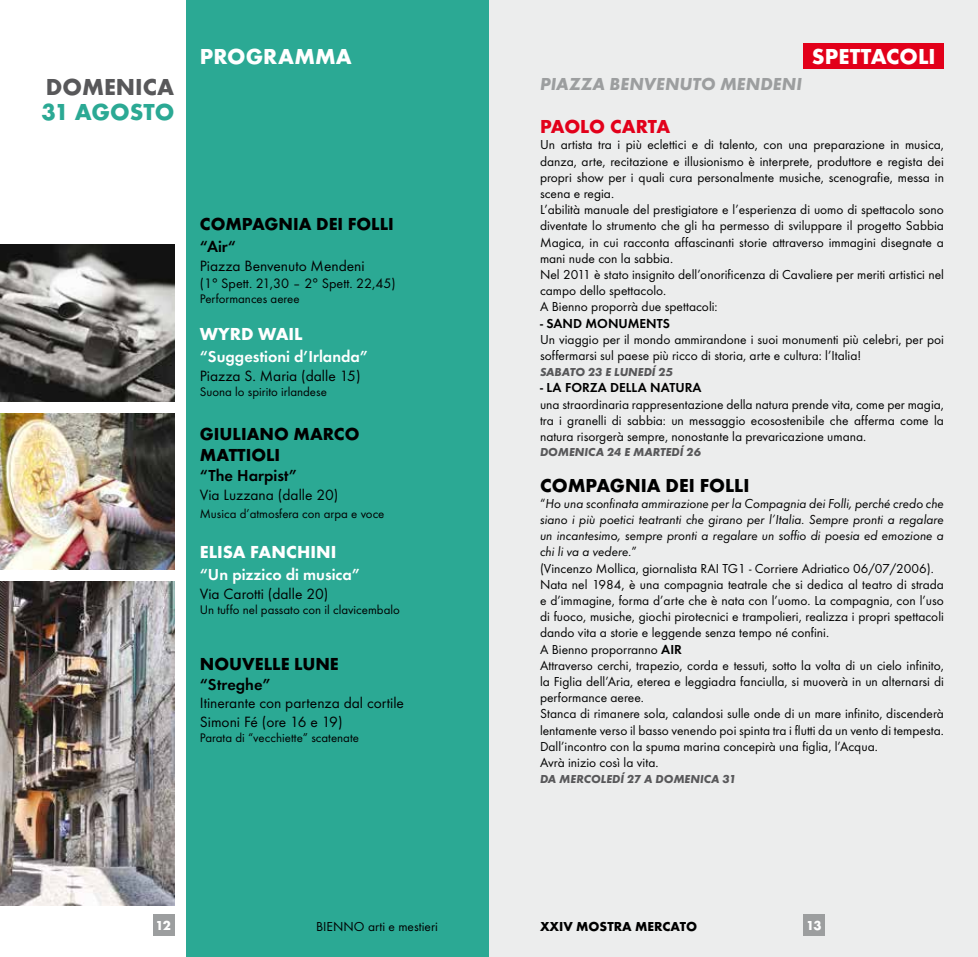
<style>
.page{position:relative;width:978px;height:957px;background:#fff}
.page>*{position:absolute;margin:0;border:0;box-sizing:border-box;transform-origin:0 0}
.t1{font:700 24px "Futura T";color:#58585a}
.t2{font:700 24px "Futura T";letter-spacing:-.005em;color:#2ba994}
.t3{font:700 22.5px "Futura T";letter-spacing:.005em;color:#fff}
.t4{font:700 19.5px "Futura T";color:#000}
.t5{font:700 19.5px "Futura T";letter-spacing:-.005em;color:#e2001a}
.t6{font:700 18px/21.6px "Futura T";color:#000}
.t7{font:italic 700 18px "Futura T";letter-spacing:.005em;color:#9c9e9f}
.t8{font:700 18px "Futura T";color:#fff}
.t9{font:600 16.5px "Futura T";color:#fff}
.t10{font:600 16.5px "Futura T";color:#000}
.t11{font:15.45px/18.6px "Futura T";color:#000}
.t12{font:14.25px "Futura T";color:#000}
.t13{font:13.5px/16.2px "Futura T";color:#000}
.t14{font:600 13.5px "Futura T";color:#000}
.t15{font:700 13.5px "Futura T";color:#000}
.t16{font:700 13.5px "Futura T";color:#fff}
.t17{font:12.9px "Futura T";color:#000}
.t18{font:italic 700 12px "Futura T";color:#58585a}
.s1{font-style:italic}
.s2{font-weight:600}
</style>
<div class="page">
<div style="left:187px;top:0;width:302px;height:957px;background:#2ba994"></div>
<div style="left:489px;top:0;width:489px;height:957px;background:#eceded"></div>
<img style="left:0;top:582px;width:174px;height:324px">
<img style="left:0;top:413px;width:174px;height:156px">
<img style="left:0;top:245px;width:175px;height:156px">
<div style="left:804px;top:44px;width:140px;height:25px;background:#e2001a"></div>
<div style="left:803px;top:914px;width:22px;height:21px;background:#9c9e9f"></div>
<div style="left:153px;top:914px;width:21px;height:21px;background:#9c9e9f"></div>
<h1 class="t1" style="left:46px;top:72px;width:130px">DOMENICA</h1>
<h1 class="t2" style="left:41px;top:98px;width:134px">31 AGOSTO</h1>
<h2 class="t3" style="left:200px;top:43px;width:154px">PROGRAMMA</h2>
<h3 class="t6" style="left:200px;top:214px;width:195px">COMPAGNIA DEI FOLLI</h3>
<p class="t10" style="left:200px;top:237px;width:38px">“Air“</p>
<p class="t11" style="left:200px;top:256px;width:166px">Piazza Benvenuto Mendeni</p>
<p class="t12" style="left:200px;top:275px;width:197px">(1° Spett. 21,30 – 2° Spett. 22,45)</p>
<p class="t17" style="left:200px;top:291px;width:101px">Performances aeree</p>
<h3 class="t8" style="left:200px;top:324px;width:104px">WYRD WAIL</h3>
<p class="t9" style="left:200px;top:347px;width:170px">“Suggestioni d’Irlanda”</p>
<p class="t11" style="left:200px;top:366px;width:162px">Piazza S. Maria (dalle 15)</p>
<p class="t17" style="left:200px;top:384px;width:129px">Suona lo spirito irlandese</p>
<h3 class="t6" style="left:200px;top:423px;width:161px">GIULIANO MARCO<br>MATTIOLI</h3>
<p class="t10" style="left:200px;top:466px;width:98px">“The Harpist”</p>
<p class="t11" style="left:200px;top:485px;width:140px">Via Luzzana (dalle 20)</p>
<p class="t17" style="left:200px;top:506px;width:186px">Musica d’atmosfera con arpa e voce</p>
<h3 class="t8" style="left:200px;top:542px;width:138px">ELISA FANCHINI</h3>
<p class="t9" style="left:200px;top:565px;width:162px">“Un pizzico di musica”</p>
<p class="t11" style="left:200px;top:584px;width:130px">Via Carotti (dalle 20)</p>
<p class="t17" style="left:200px;top:602px;width:201px">Un tuffo nel passato con il clavicembalo</p>
<h3 class="t6" style="left:200px;top:653px;width:140px">NOUVELLE LUNE</h3>
<p class="t10" style="left:200px;top:674px;width:72px">“Streghe”</p>
<p class="t11" style="left:200px;top:694px;width:206px">Itinerante con partenza dal cortile<br>Simoni Fé (ore 16 e 19)</p>
<p class="t17" style="left:200px;top:730px;width:161px">Parata di “vecchiette” scatenate</p>
<h2 class="t3" style="left:812px;top:43px;width:125px">SPETTACOLI</h2>
<h3 class="t7" style="left:540px;top:73px;width:264px">PIAZZA BENVENUTO MENDENI</h3>
<h3 class="t5" style="left:540px;top:115px;width:132px">PAOLO CARTA</h3>
<p class="t13" style="left:540px;top:137px;width:405px">Un artista tra i più eclettici e di talento, con una preparazione in musica, danza, arte, recitazione e illusionismo è interprete, produttore e regista dei propri show per i quali cura personalmente musiche, scenografie, messa in scena e regia.<br>L’abilità manuale del prestigiatore e l’esperienza di uomo di spettacolo sono diventate lo strumento che gli ha permesso di sviluppare il progetto Sabbia Magica, in cui racconta affascinanti storie attraverso immagini disegnate a mani nude con la sabbia.<br>Nel 2011 è stato insignito dell’onorificenza di Cavaliere per meriti artistici nel campo dello spettacolo.<br>A Bienno proporrà due spettacoli:</p>
<p class="t14" style="left:540px;top:315px;width:131px">- SAND MONUMENTS</p>
<p class="t13" style="left:540px;top:331px;width:405px">Un viaggio per il mondo ammirandone i suoi monumenti più celebri, per poi soffermarsi sul paese più ricco di storia, arte e cultura: l’Italia!</p>
<p class="t18" style="left:540px;top:365px;width:134px">SABATO 23 E LUNEDÍ 25</p>
<p class="t14" style="left:540px;top:380px;width:163px">- LA FORZA DELLA NATURA</p>
<p class="t13" style="left:540px;top:396px;width:405px;text-align:justify">una straordinaria rappresentazione della natura prende vita, come per magia, tra i granelli di sabbia: un messaggio ecosostenibile che afferma come la natura risorgerà sempre, nonostante la prevaricazione umana.</p>
<p class="t18" style="left:540px;top:444px;width:162px">DOMENICA 24 E MARTEDÍ 26</p>
<h3 class="t4" style="left:540px;top:473px;width:211px">COMPAGNIA DEI FOLLI</h3>
<p class="t13" style="left:540px;top:495px;width:405px">“<span class="s1">Ho una sconfinata ammirazione per la Compagnia dei Folli, perché credo che siano i più poetici teatranti che girano per l’Italia. Sempre pronti a regalare un incantesimo, sempre pronti a regalare un soffio di poesia ed emozione a chi li va a vedere.</span>”<br>(Vincenzo Mollica, giornalista RAI TG1 - Corriere Adriatico 06/07/2006).<br>Nata nel 1984, è una compagnia teatrale che si dedica al teatro di strada e d’immagine, forma d’arte che è nata con l’uomo. La compagnia, con l’uso di fuoco, musiche, giochi pirotecnici e trampolieri, realizza i propri spettacoli dando vita a storie e leggende senza tempo né confini.<br>A Bienno proporranno <span class="s2">AIR<br></span>Attraverso cerchi, trapezio, corda e tessuti, sotto la volta di un cielo infinito, la Figlia dell’Aria, eterea e leggiadra fanciulla, si muoverà in un alternarsi di performance aeree.<br>Stanca di rimanere sola, calandosi sulle onde di un mare infinito, discenderà lentamente verso il basso venendo poi spinta tra i flutti da un vento di tempesta.<br>Dall’incontro con la spuma marina concepirà una figlia, l’Acqua.<br>Avrà inizio così la vita.</p>
<p class="t18" style="left:540px;top:772px;width:198px">DA MERCOLEDÍ 27 A DOMENICA 31</p>
<p class="t16" style="left:156px;top:917px;width:17px">12</p>
<p class="t13" style="left:316px;top:918px;width:123px">BIENNO arti e mestieri</p>
<p class="t15" style="left:540px;top:918px;width:159px">XXIV MOSTRA MERCATO</p>
<p class="t16" style="left:806px;top:917px;width:17px">13</p>
</div>
